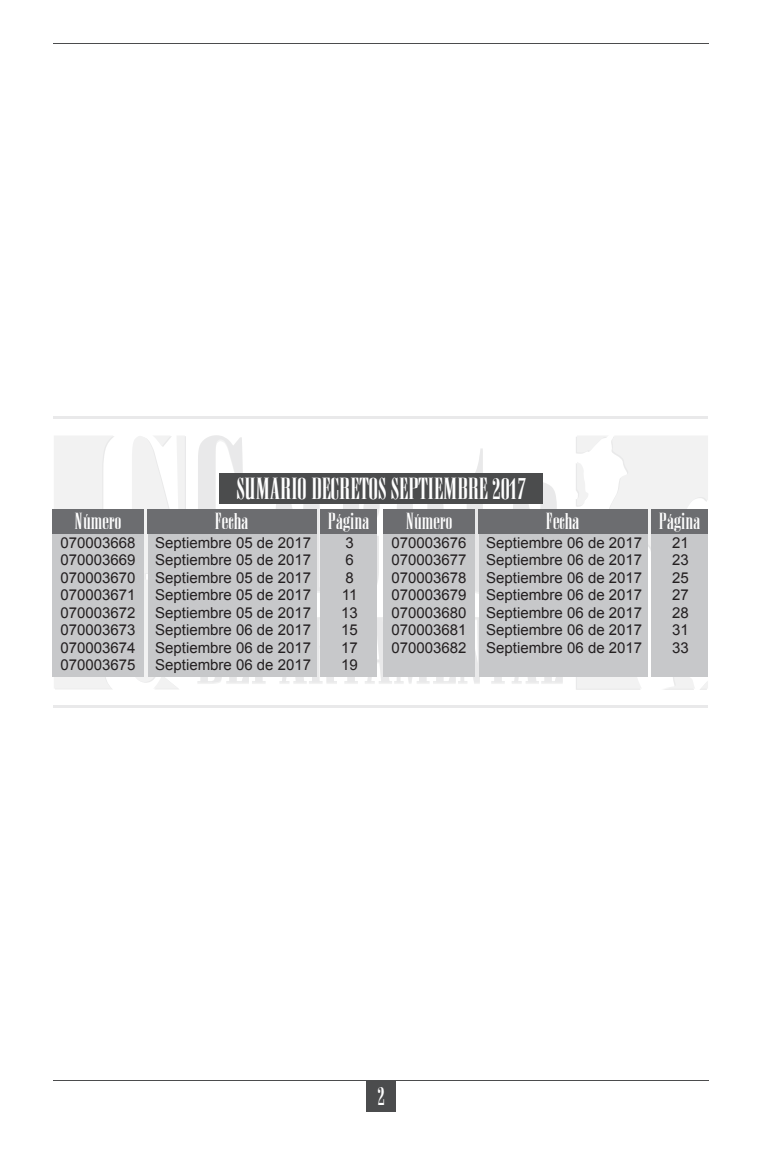
<style>
.page{position:relative;width:762px;height:1159px;background:#fff}
.page>*{position:absolute;margin:0;border:0;box-sizing:border-box;transform-origin:0 0}
.t1{font:26.25px "Anatevka";color:#fff}
.t2{font:22.5px "Anatevka";color:#fff}
.t3{font:20px "Anatevka";color:#fff}
.t4{font:15px "Arial";color:#231f20}
</style>
<div class="page">
<svg style="left:198px;top:435px;width:55px;height:74px"></svg>
<svg style="left:272px;top:503px;width:54px;height:91px"></svg>
<svg style="left:343px;top:503px;width:36px;height:80px"></svg>
<svg style="left:397px;top:503px;width:46px;height:6px"></svg>
<svg style="left:458px;top:448px;width:36px;height:146px"></svg>
<svg style="left:509px;top:482px;width:48px;height:27px"></svg>
<svg style="left:197px;top:617px;width:366px;height:67px"></svg>
<hr style="left:54px;top:705px;width:654px;height:2px;background:#4b4c4d">
<hr style="left:54px;top:416px;width:654px;height:2px;background:#4b4c4d">
<svg style="left:132px;top:436px;width:54px;height:253px"></svg>
<svg style="left:54px;top:436px;width:60px;height:253px"></svg>
<svg style="left:576px;top:436px;width:132px;height:141px"></svg>
<svg style="left:664px;top:677px;width:44px;height:13px"></svg>
<svg style="left:576px;top:677px;width:65px;height:13px"></svg>
<div style="left:366px;top:1080px;width:30px;height:31px;background:#4b4c4d"></div>
<hr style="left:53px;top:1080px;width:656px;height:1px;background:#4b4c4d">
<hr style="left:53px;top:43px;width:656px;height:1px;background:#4b4c4d">
<div style="left:52px;top:509px;width:91px;height:25px;background:#6c6d70"></div>
<div style="left:383px;top:509px;width:91px;height:25px;background:#6c6d70"></div>
<div style="left:147px;top:509px;width:169px;height:25px;background:#6c6d70"></div>
<div style="left:478px;top:509px;width:169px;height:25px;background:#6c6d70"></div>
<div style="left:320px;top:509px;width:57px;height:25px;background:#6c6d70"></div>
<div style="left:651px;top:509px;width:57px;height:25px;background:#6c6d70"></div>
<div style="left:52px;top:534px;width:91px;height:143px;background:#c7c8ca"></div>
<div style="left:383px;top:534px;width:91px;height:143px;background:#c7c8ca"></div>
<div style="left:148px;top:534px;width:168px;height:143px;background:#c7c8ca"></div>
<div style="left:479px;top:534px;width:168px;height:143px;background:#c7c8ca"></div>
<div style="left:320px;top:534px;width:57px;height:143px;background:#c7c8ca"></div>
<div style="left:651px;top:534px;width:57px;height:143px;background:#c7c8ca"></div>
<div style="left:219px;top:473px;width:324px;height:30px;background:#4b4c4d"></div>
<p class="t1" style="left:236px;top:473px;width:291px">SUMARIO DECRETOS SEPTIEMBRE 2017</p>
<p class="t3" style="left:75px;top:509px;width:47px">Número</p>
<p class="t3" style="left:406px;top:509px;width:47px">Número</p>
<p class="t4" style="left:60px;top:532px;width:77px">070003668</p>
<p class="t4" style="left:60px;top:550px;width:77px">070003669</p>
<p class="t4" style="left:60px;top:567px;width:77px">070003670</p>
<p class="t4" style="left:60px;top:585px;width:77px">070003671</p>
<p class="t4" style="left:60px;top:602px;width:77px">070003672</p>
<p class="t4" style="left:60px;top:620px;width:77px">070003673</p>
<p class="t4" style="left:60px;top:637px;width:77px">070003674</p>
<p class="t4" style="left:60px;top:655px;width:77px">070003675</p>
<p class="t3" style="left:215px;top:509px;width:35px">Fecha</p>
<p class="t3" style="left:545px;top:509px;width:35px">Fecha</p>
<p class="t4" style="left:155px;top:532px;width:157px">Septiembre 05 de 2017</p>
<p class="t4" style="left:155px;top:550px;width:157px">Septiembre 05 de 2017</p>
<p class="t4" style="left:155px;top:567px;width:157px">Septiembre 05 de 2017</p>
<p class="t4" style="left:155px;top:585px;width:157px">Septiembre 05 de 2017</p>
<p class="t4" style="left:155px;top:602px;width:157px">Septiembre 05 de 2017</p>
<p class="t4" style="left:155px;top:620px;width:157px">Septiembre 06 de 2017</p>
<p class="t4" style="left:155px;top:637px;width:157px">Septiembre 06 de 2017</p>
<p class="t4" style="left:155px;top:655px;width:157px">Septiembre 06 de 2017</p>
<p class="t3" style="left:327px;top:509px;width:43px">Página</p>
<p class="t3" style="left:658px;top:509px;width:43px">Página</p>
<p class="t4" style="left:345px;top:532px;width:10px">3</p>
<p class="t4" style="left:345px;top:550px;width:10px">6</p>
<p class="t4" style="left:345px;top:567px;width:10px">8</p>
<p class="t4" style="left:342px;top:585px;width:17px">11</p>
<p class="t4" style="left:341px;top:602px;width:18px">13</p>
<p class="t4" style="left:341px;top:620px;width:18px">15</p>
<p class="t4" style="left:341px;top:637px;width:18px">17</p>
<p class="t4" style="left:341px;top:655px;width:18px">19</p>
<p class="t4" style="left:486px;top:532px;width:157px">Septiembre 06 de 2017</p>
<p class="t4" style="left:486px;top:550px;width:157px">Septiembre 06 de 2017</p>
<p class="t4" style="left:486px;top:567px;width:157px">Septiembre 06 de 2017</p>
<p class="t4" style="left:486px;top:585px;width:157px">Septiembre 06 de 2017</p>
<p class="t4" style="left:486px;top:602px;width:157px">Septiembre 06 de 2017</p>
<p class="t4" style="left:486px;top:620px;width:157px">Septiembre 06 de 2017</p>
<p class="t4" style="left:486px;top:637px;width:157px">Septiembre 06 de 2017</p>
<p class="t4" style="left:391px;top:532px;width:77px">070003676</p>
<p class="t4" style="left:391px;top:550px;width:77px">070003677</p>
<p class="t4" style="left:391px;top:567px;width:77px">070003678</p>
<p class="t4" style="left:391px;top:585px;width:77px">070003679</p>
<p class="t4" style="left:391px;top:602px;width:77px">070003680</p>
<p class="t4" style="left:391px;top:620px;width:77px">070003681</p>
<p class="t4" style="left:391px;top:637px;width:77px">070003682</p>
<p class="t4" style="left:672px;top:532px;width:18px">21</p>
<p class="t4" style="left:672px;top:550px;width:18px">23</p>
<p class="t4" style="left:672px;top:567px;width:18px">25</p>
<p class="t4" style="left:672px;top:585px;width:18px">27</p>
<p class="t4" style="left:672px;top:602px;width:18px">28</p>
<p class="t4" style="left:672px;top:620px;width:18px">31</p>
<p class="t4" style="left:672px;top:637px;width:18px">33</p>
<p class="t2" style="left:377px;top:1082px;width:9px">2</p>
</div>
